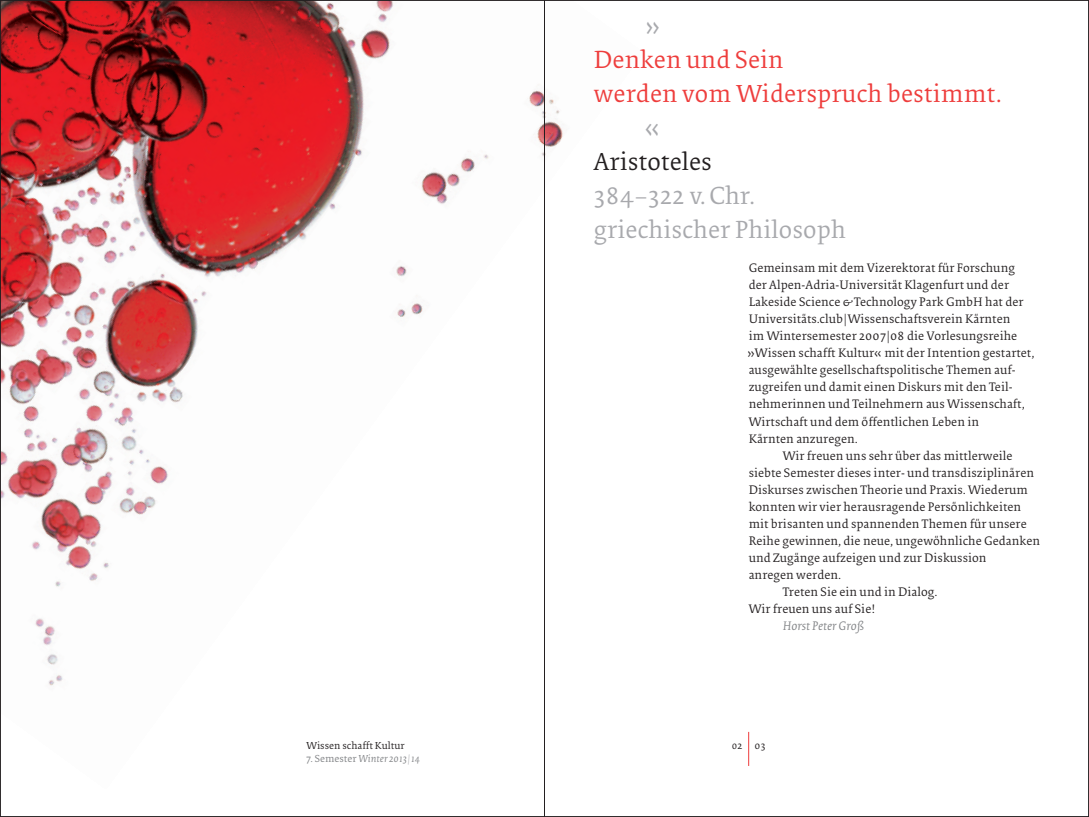
<style>
.page{position:relative;width:1089px;height:817px;background:#fff}
.page>*{position:absolute;margin:0;border:0;box-sizing:border-box;transform-origin:0 0}
.t1{font:25.5px/34px "Collis Roman Txt";letter-spacing:.005em;color:#ee3d3c}
.t2{font:25.5px/34px "Collis Roman Txt";letter-spacing:.005em;color:#a8a9ad}
.t3{font:25.5px "Collis Roman Txt";letter-spacing:.005em;color:#231f20}
.t4{font:12.75px "Collis Roman Txt";letter-spacing:.005em;color:#231f20}
.t5{font:12.75px "Collis Italic Txt";letter-spacing:.005em;color:#808285}
.t6{font:10.5px "Collis Italic Txt";letter-spacing:.005em;color:#808285}
.t7{font:10.5px "Collis Roman Txt";letter-spacing:.005em;color:#231f20}
.t8{font:10.5px "Collis Roman Exp";color:#231f20}
.s1{font-family:"Collis Roman Txt"}
.s2{color:#a8a9ad}
</style>
<div class="page">
<img style="left:2px;top:2px;width:561px;height:684px">
<hr style="left:748px;top:731px;width:1px;height:34px;background:#ee3d3c">
<hr style="left:544px;top:0;width:1px;height:816px;background:#231f20">
<p class="t7" style="left:306px;top:741px;width:100px">Wissen schafft Kultur</p>
<p class="t6" style="left:306px;top:753px;width:115px"><span class="s1">7. Semester</span> Winter 2013<span class="s2">|</span>14</p>
<h1 class="t2" style="left:645px;top:11px;width:17px">»</h1>
<h1 class="t1" style="left:594px;top:45px;width:409px">Denken und Sein<br>werden vom Widerspruch bestimmt.</h1>
<h1 class="t2" style="left:645px;top:113px;width:17px">«</h1>
<h1 class="t3" style="left:594px;top:151px;width:120px">Aristoteles</h1>
<h1 class="t2" style="left:594px;top:181px;width:253px">384–322 v.Chr. griechischer Philosoph</h1>
<p class="t4" style="left:748px;top:263px;width:268px">Gemeinsam mit dem Vizerektorat für Forschung</p>
<p class="t4" style="left:748px;top:280px;width:262px">der Alpen-Adria-Universität Klagenfurt und der</p>
<p class="t4" style="left:748px;top:297px;width:276px">Lakeside Science &amp;Technology Park GmbH hat der</p>
<p class="t4" style="left:748px;top:314px;width:263px">Universitäts.club|Wissenschaftsverein Kärnten</p>
<p class="t4" style="left:748px;top:331px;width:270px">im Wintersemester 2007|08 die Vorlesungsreihe</p>
<p class="t4" style="left:747px;top:348px;width:289px">»Wissen schafft Kultur« mit der Intention gestartet,</p>
<p class="t4" style="left:748px;top:365px;width:268px">ausgewählte gesellschaftspolitische Themen auf-</p>
<p class="t4" style="left:748px;top:382px;width:265px">zugreifen und damit einen Diskurs mit den Teil-</p>
<p class="t4" style="left:748px;top:399px;width:277px">nehmerinnen und Teilnehmern aus Wissenschaft,</p>
<p class="t4" style="left:748px;top:416px;width:232px">Wirtschaft und dem öffentlichen Leben in</p>
<p class="t4" style="left:748px;top:433px;width:110px">Kärnten anzuregen.</p>
<p class="t4" style="left:782px;top:450px;width:231px">Wir freuen uns sehr über das mittlerweile</p>
<p class="t4" style="left:748px;top:467px;width:287px">siebte Semester dieses inter- und transdisziplinären</p>
<p class="t4" style="left:748px;top:484px;width:281px">Diskurses zwischen Theorie und Praxis. Wiederum</p>
<p class="t4" style="left:748px;top:501px;width:274px">konnten wir vier herausragende Persönlichkeiten</p>
<p class="t4" style="left:748px;top:518px;width:279px">mit brisanten und spannenden Themen für unsere</p>
<p class="t4" style="left:748px;top:535px;width:293px">Reihe gewinnen, die neue, ungewöhnliche Gedanken</p>
<p class="t4" style="left:748px;top:552px;width:239px">und Zugänge aufzeigen und zur Diskussion</p>
<p class="t4" style="left:748px;top:569px;width:94px">anregen werden.</p>
<p class="t4" style="left:782px;top:586px;width:156px">Treten Sie ein und in Dialog.</p>
<p class="t4" style="left:748px;top:603px;width:128px">Wir freuen uns auf Sie!</p>
<p class="t5" style="left:782px;top:620px;width:83px">Horst Peter Groß</p>
<p class="t8" style="left:731px;top:739px;width:36px">02 <span class="s1">03</span></p>
</div>
